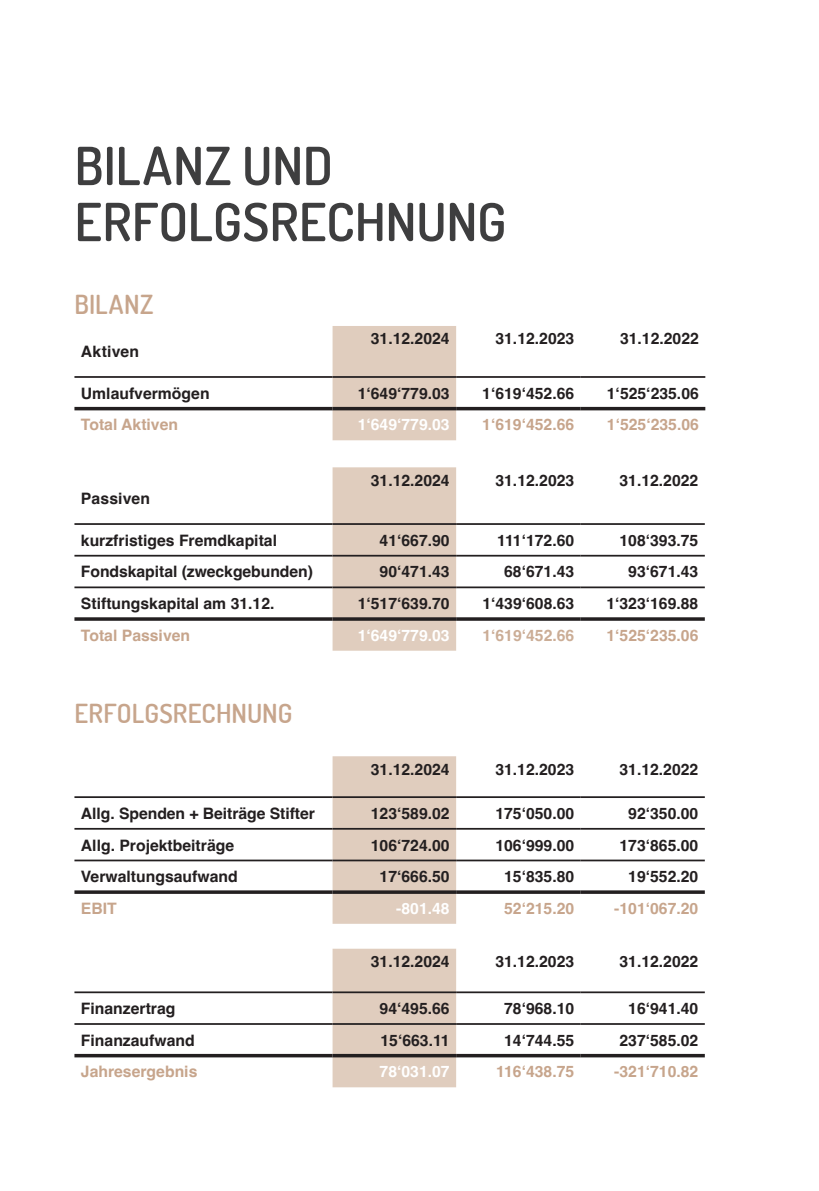
<style>
.page{position:relative;width:819px;height:1191px;background:#fff}
.page>*{position:absolute;margin:0;border:0;box-sizing:border-box;transform-origin:0 0}
.t1{font:600 52.5px/56px "Dosis";color:#3e3e3f}
.t2{font:600 26.25px "Dosis";letter-spacing:.005em;color:#c7a58c}
.t3{font:700 15.75px "Helvetica";color:#231f20}
.t4{font:700 15.75px "Helvetica";color:#c7a58c}
.t5{font:700 15.75px "Helvetica";color:#fff}
.t6{font:700 15.75px "Helvetica";color:#cbad96}
</style>
<div class="page">
<div style="left:332px;top:326px;width:124px;height:114px;background:#e0cdbe"></div>
<hr style="left:74px;top:376px;width:258px;height:2px;background:#231f20">
<hr style="left:332px;top:376px;width:124px;height:2px;background:#231f20">
<hr style="left:456px;top:376px;width:124px;height:2px;background:#231f20">
<hr style="left:580px;top:376px;width:125px;height:2px;background:#231f20">
<hr style="left:74px;top:407px;width:258px;height:3px;background:#231f20">
<hr style="left:332px;top:407px;width:124px;height:3px;background:#231f20">
<hr style="left:456px;top:407px;width:124px;height:3px;background:#231f20">
<hr style="left:580px;top:407px;width:125px;height:3px;background:#231f20">
<div style="left:332px;top:467px;width:124px;height:183px;background:#e0cdbe"></div>
<hr style="left:74px;top:523px;width:258px;height:2px;background:#231f20">
<hr style="left:332px;top:523px;width:124px;height:2px;background:#231f20">
<hr style="left:456px;top:523px;width:124px;height:2px;background:#231f20">
<hr style="left:580px;top:523px;width:124px;height:2px;background:#231f20">
<hr style="left:74px;top:555px;width:258px;height:1px;background:#231f20">
<hr style="left:332px;top:555px;width:124px;height:1px;background:#231f20">
<hr style="left:456px;top:555px;width:124px;height:1px;background:#231f20">
<hr style="left:580px;top:555px;width:124px;height:1px;background:#231f20">
<hr style="left:74px;top:586px;width:258px;height:2px;background:#231f20">
<hr style="left:332px;top:586px;width:124px;height:2px;background:#231f20">
<hr style="left:456px;top:586px;width:124px;height:2px;background:#231f20">
<hr style="left:580px;top:586px;width:124px;height:2px;background:#231f20">
<svg style="left:74px;top:617px;width:258px;height:4px"></svg>
<svg style="left:332px;top:617px;width:124px;height:4px"></svg>
<svg style="left:456px;top:617px;width:124px;height:4px"></svg>
<svg style="left:580px;top:617px;width:124px;height:4px"></svg>
<div style="left:332px;top:756px;width:124px;height:167px;background:#e0cdbe"></div>
<hr style="left:74px;top:796px;width:258px;height:2px;background:#231f20">
<hr style="left:332px;top:796px;width:124px;height:2px;background:#231f20">
<hr style="left:456px;top:796px;width:124px;height:2px;background:#231f20">
<hr style="left:580px;top:796px;width:124px;height:2px;background:#231f20">
<hr style="left:74px;top:828px;width:258px;height:1px;background:#231f20">
<hr style="left:332px;top:828px;width:124px;height:1px;background:#231f20">
<hr style="left:456px;top:828px;width:124px;height:1px;background:#231f20">
<hr style="left:580px;top:828px;width:124px;height:1px;background:#231f20">
<hr style="left:74px;top:859px;width:258px;height:2px;background:#231f20">
<hr style="left:332px;top:859px;width:124px;height:2px;background:#231f20">
<hr style="left:456px;top:859px;width:124px;height:2px;background:#231f20">
<hr style="left:580px;top:859px;width:124px;height:2px;background:#231f20">
<svg style="left:74px;top:890px;width:258px;height:4px"></svg>
<svg style="left:332px;top:890px;width:124px;height:4px"></svg>
<svg style="left:456px;top:890px;width:124px;height:4px"></svg>
<svg style="left:580px;top:890px;width:124px;height:4px"></svg>
<div style="left:332px;top:948px;width:124px;height:139px;background:#e0cdbe"></div>
<hr style="left:74px;top:991px;width:258px;height:2px;background:#231f20">
<hr style="left:332px;top:991px;width:124px;height:2px;background:#231f20">
<hr style="left:456px;top:991px;width:124px;height:2px;background:#231f20">
<hr style="left:580px;top:991px;width:124px;height:2px;background:#231f20">
<hr style="left:74px;top:1023px;width:258px;height:1px;background:#231f20">
<hr style="left:332px;top:1023px;width:124px;height:1px;background:#231f20">
<hr style="left:456px;top:1023px;width:124px;height:1px;background:#231f20">
<hr style="left:580px;top:1023px;width:124px;height:1px;background:#231f20">
<hr style="left:74px;top:1054px;width:258px;height:3px;background:#231f20">
<hr style="left:332px;top:1054px;width:124px;height:3px;background:#231f20">
<hr style="left:456px;top:1054px;width:124px;height:3px;background:#231f20">
<hr style="left:580px;top:1054px;width:124px;height:3px;background:#231f20">
<h1 class="t1" style="left:74px;top:137px;width:433px">BILANZ UND<br>ERFOLGSRECHNUNG</h1>
<h2 class="t2" style="left:74px;top:288px;width:81px">BILANZ</h2>
<p class="t3" style="left:81px;top:342px;width:60px">Aktiven</p>
<p class="t3" style="left:371px;top:329px;width:80px">31.12.2024</p>
<p class="t3" style="left:495px;top:329px;width:80px">31.12.2023</p>
<p class="t3" style="left:620px;top:329px;width:80px">31.12.2022</p>
<p class="t3" style="left:81px;top:383px;width:130px">Umlaufvermögen</p>
<p class="t3" style="left:357px;top:383px;width:93px">1‘649‘779.03</p>
<p class="t3" style="left:482px;top:383px;width:93px">1‘619‘452.66</p>
<p class="t3" style="left:607px;top:383px;width:93px">1‘525‘235.06</p>
<p class="t4" style="left:81px;top:415px;width:99px">Total Aktiven</p>
<p class="t5" style="left:358px;top:415px;width:93px">1‘649‘779.03</p>
<p class="t4" style="left:482px;top:415px;width:93px">1‘619‘452.66</p>
<p class="t4" style="left:607px;top:415px;width:93px">1‘525‘235.06</p>
<p class="t3" style="left:81px;top:489px;width:71px">Passiven</p>
<p class="t3" style="left:371px;top:470px;width:80px">31.12.2024</p>
<p class="t3" style="left:495px;top:470px;width:80px">31.12.2023</p>
<p class="t3" style="left:619px;top:470px;width:80px">31.12.2022</p>
<p class="t3" style="left:81px;top:530px;width:198px">kurzfristiges Fremdkapital</p>
<p class="t3" style="left:379px;top:530px;width:72px">41‘667.90</p>
<p class="t3" style="left:497px;top:530px;width:79px">111‘172.60</p>
<p class="t3" style="left:619px;top:530px;width:80px">108‘393.75</p>
<p class="t3" style="left:81px;top:562px;width:233px">Fondskapital (zweckgebunden)</p>
<p class="t3" style="left:379px;top:562px;width:72px">90‘471.43</p>
<p class="t3" style="left:504px;top:562px;width:72px">68‘671.43</p>
<p class="t3" style="left:628px;top:562px;width:72px">93‘671.43</p>
<p class="t3" style="left:81px;top:594px;width:195px">Stiftungskapital am 31.12.</p>
<p class="t3" style="left:358px;top:594px;width:93px">1‘517‘639.70</p>
<p class="t3" style="left:482px;top:594px;width:93px">1‘439‘608.63</p>
<p class="t3" style="left:606px;top:594px;width:93px">1‘323‘169.88</p>
<p class="t4" style="left:81px;top:625px;width:111px">Total Passiven</p>
<p class="t5" style="left:358px;top:625px;width:93px">1‘649‘779.03</p>
<p class="t6" style="left:482px;top:625px;width:93px">1‘619‘452.66</p>
<p class="t4" style="left:606px;top:625px;width:93px">1‘525‘235.06</p>
<h2 class="t2" style="left:74px;top:696px;width:219px">ERFOLGSRECHNUNG</h2>
<p class="t3" style="left:371px;top:759px;width:80px">31.12.2024</p>
<p class="t3" style="left:495px;top:759px;width:80px">31.12.2023</p>
<p class="t3" style="left:619px;top:759px;width:80px">31.12.2022</p>
<p class="t3" style="left:81px;top:803px;width:235px">Allg. Spenden + Beiträge Stifter</p>
<p class="t3" style="left:371px;top:803px;width:80px">123‘589.02</p>
<p class="t3" style="left:495px;top:803px;width:80px">175‘050.00</p>
<p class="t3" style="left:628px;top:803px;width:72px">92‘350.00</p>
<p class="t3" style="left:81px;top:835px;width:155px">Allg. Projektbeiträge</p>
<p class="t3" style="left:371px;top:835px;width:80px">106‘724.00</p>
<p class="t3" style="left:495px;top:835px;width:80px">106‘999.00</p>
<p class="t3" style="left:619px;top:835px;width:80px">173‘865.00</p>
<p class="t3" style="left:81px;top:867px;width:158px">Verwaltungsaufwand</p>
<p class="t3" style="left:379px;top:867px;width:72px">17‘666.50</p>
<p class="t3" style="left:504px;top:867px;width:72px">15‘835.80</p>
<p class="t3" style="left:628px;top:867px;width:72px">19‘552.20</p>
<p class="t4" style="left:81px;top:898px;width:37px">EBIT</p>
<p class="t5" style="left:396px;top:898px;width:55px">-801.48</p>
<p class="t4" style="left:504px;top:898px;width:72px">52‘215.20</p>
<p class="t4" style="left:614px;top:898px;width:86px">-101‘067.20</p>
<p class="t3" style="left:371px;top:951px;width:80px">31.12.2024</p>
<p class="t3" style="left:495px;top:951px;width:80px">31.12.2023</p>
<p class="t3" style="left:619px;top:951px;width:80px">31.12.2022</p>
<p class="t3" style="left:81px;top:999px;width:96px">Finanzertrag</p>
<p class="t3" style="left:379px;top:999px;width:72px">94‘495.66</p>
<p class="t3" style="left:504px;top:999px;width:72px">78‘968.10</p>
<p class="t3" style="left:628px;top:999px;width:72px">16‘941.40</p>
<p class="t3" style="left:81px;top:1030px;width:115px">Finanzaufwand</p>
<p class="t3" style="left:380px;top:1030px;width:71px">15‘663.11</p>
<p class="t3" style="left:504px;top:1030px;width:72px">14‘744.55</p>
<p class="t3" style="left:619px;top:1030px;width:80px">237‘585.02</p>
<p class="t4" style="left:81px;top:1062px;width:118px">Jahresergebnis</p>
<p class="t5" style="left:379px;top:1062px;width:72px">78‘031.07</p>
<p class="t4" style="left:496px;top:1062px;width:79px">116‘438.75</p>
<p class="t4" style="left:614px;top:1062px;width:86px">-321‘710.82</p>
</div>
